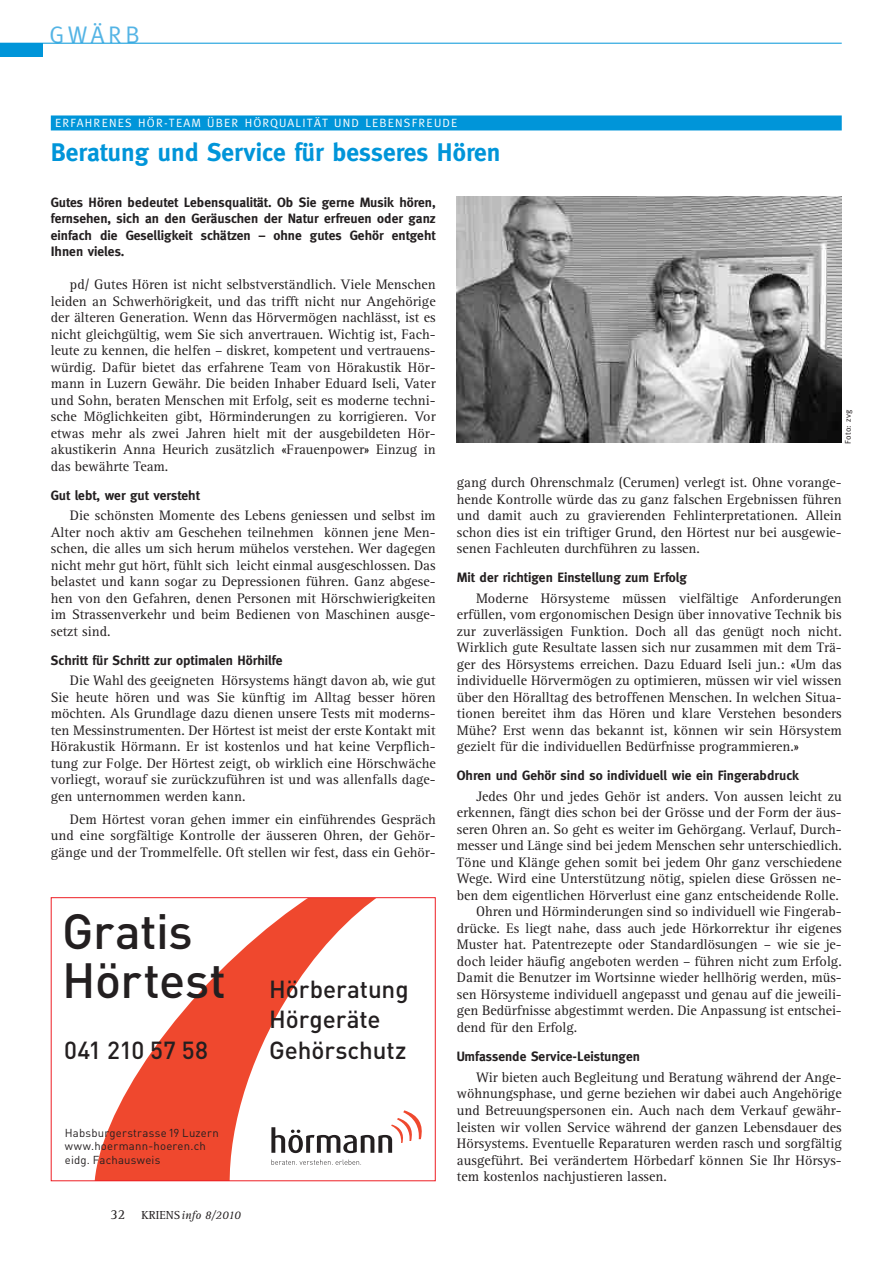
<style>
.page{position:relative;width:893px;height:1263px;background:#fff}
.page>*{position:absolute;margin:0;border:0;box-sizing:border-box;transform-origin:0 0}
.t1{font:48.75px/48.8px "DIN Medium+CEUELV";letter-spacing:-.01em;color:#231f20}
.t2{font:700 25.5px "Meta Plus";color:#0095d9}
.t3{font:24.45px/30.5px "DIN Medium+CEUELV";letter-spacing:-.005em;color:#231f20}
.t4{font:24px "Meta Plus";letter-spacing:.15em;color:#54b4e5}
.t5{font:14.25px/16.5px "Rotis Serif";color:#231f20;text-align:justify}
.t6{font:700 13.5px/16.5px "Meta Plus";color:#231f20;text-align:justify}
.t7{font:12px "Meta Plus";letter-spacing:.1em;color:#fff}
.t8{font:italic 12px "Rotis Serif";color:#231f20}
.t9{font:11.4px/13.8px "DIN Regular+XIPUIP";letter-spacing:.02em;color:#231f20}
.t10{font:8.25px "Meta Plus";letter-spacing:.025em;color:#231f20}
.s1{font-style:normal;font-size:14.25px}
.s2{font-style:normal}
</style>
<div class="page">
<div style="left:0;top:43px;width:42px;height:14px;background:#0095d9"></div>
<hr style="left:0;top:43px;width:842px;height:1px;background:#0095d9">
<div style="left:51px;top:115px;width:791px;height:15px;background:#0095d9"></div>
<img style="left:457px;top:196px;width:385px;height:247px">
<svg style="left:94px;top:899px;width:328px;height:280px"></svg>
<div style="left:51px;top:897px;width:385px;height:284px;border:1px solid #ee1e24"></div>
<h3 class="t4" style="left:50px;top:26px;width:92px">GWÄRB</h3>
<p class="t7" style="left:55px;top:118px;width:404px">ERFAHRENES HÖR-TEAM ÜBER HÖRQUALITÄT UND LEBENSFREUDE</p>
<h2 class="t2" style="left:51px;top:142px;width:451px">Beratung und Service für besseres Hören</h2>
<p class="t6" style="left:51px;top:194px;width:386px">Gutes Hören bedeutet Lebensqualität. Ob Sie gerne Musik hören, fernsehen, sich an den Geräuschen der Natur erfreuen oder ganz einfach die Geselligkeit schätzen – ohne gutes Gehör entgeht Ihnen vieles.</p>
<p class="t5" style="left:51px;top:278px;width:386px;text-indent:19px">pd/ Gutes Hören ist nicht selbstverständlich. Viele Menschen leiden an Schwerhörigkeit, und das trifft nicht nur Angehörige der älteren Generation. Wenn das Hörvermögen nachlässt, ist es nicht gleichgültig, wem Sie sich anvertrauen. Wichtig ist, Fach&shy;leute zu kennen, die helfen – diskret, kompetent und vertrauens&shy;würdig. Dafür bietet das erfahrene Team von Hörakustik Hör&shy;mann in Luzern Gewähr. Die beiden Inhaber Eduard Iseli, Vater und Sohn, beraten Menschen mit Erfolg, seit es moderne techni&shy;sche Möglichkeiten gibt, Hörminderungen zu korrigieren. Vor etwas mehr als zwei Jahren hielt mit der ausgebildeten Hör&shy;akustikerin Anna Heurich zusätzlich «Frauenpower» Einzug in das bewährte Team.</p>
<p class="t6" style="left:51px;top:487px;width:151px">Gut lebt, wer gut versteht</p>
<p class="t5" style="left:51px;top:509px;width:386px;text-indent:19px">Die schönsten Momente des Lebens geniessen und selbst im Alter noch aktiv am Geschehen teilnehmen können jene Men&shy;schen, die alles um sich herum mühelos verstehen. Wer dagegen nicht mehr gut hört, fühlt sich leicht einmal ausgeschlossen. Das belastet und kann sogar zu Depressionen führen. Ganz abgese&shy;hen von den Gefahren, denen Personen mit Hörschwierigkeiten im Strassenverkehr und beim Bedienen von Maschinen ausge&shy;setzt sind.</p>
<p class="t6" style="left:51px;top:652px;width:233px">Schritt für Schritt zur optimalen Hörhilfe</p>
<p class="t5" style="left:51px;top:674px;width:386px;text-indent:19px">Die Wahl des geeigneten Hörsystems hängt davon ab, wie gut Sie heute hören und was Sie künftig im Alltag besser hören möchten. Als Grundlage dazu dienen unsere Tests mit moderns&shy;ten Messinstrumenten. Der Hörtest ist meist der erste Kontakt mit Hörakustik Hörmann. Er ist kostenlos und hat keine Verpflich&shy;tung zur Folge. Der Hörtest zeigt, ob wirklich eine Hörschwäche vorliegt, worauf sie zurückzuführen ist und was allenfalls dage&shy;gen unternommen werden kann.</p>
<p class="t5" style="left:51px;top:812px;width:386px;text-indent:19px">Dem Hörtest voran gehen immer ein einführendes Gespräch und eine sorgfältige Kontrolle der äusseren Ohren, der Gehör&shy;gänge und der Trommelfelle. Oft stellen wir fest, dass ein Gehör-</p>
<p class="t10" style="left:845px;top:444px;width:35px;rotate:-90deg">Foto: zvg</p>
<p class="t5" style="left:457px;top:476px;width:386px">gang durch Ohrenschmalz (Cerumen) verlegt ist. Ohne vorange&shy;hende Kontrolle würde das zu ganz falschen Ergebnissen führen und damit auch zu gravierenden Fehlinterpretationen. Allein schon dies ist ein triftiger Grund, den Hörtest nur bei ausgewie&shy;senen Fachleuten durchführen zu lassen.</p>
<p class="t6" style="left:457px;top:570px;width:232px">Mit der richtigen Einstellung zum Erfolg</p>
<p class="t5" style="left:457px;top:591px;width:386px;text-indent:19px">Moderne Hörsysteme müssen vielfältige Anforderungen erfüllen, vom ergonomischen Design über innovative Technik bis zur zuverlässigen Funktion. Doch all das genügt noch nicht.<br>Wirklich gute Resultate lassen sich nur zusammen mit dem Trä&shy;ger des Hörsystems erreichen. Dazu Eduard Iseli jun.: «Um das individuelle Hörvermögen zu optimieren, müssen wir viel wissen über den Höralltag des betroffenen Menschen. In welchen Situa&shy;tionen bereitet ihm das Hören und klare Verstehen besonders Mühe? Erst wenn das bekannt ist, können wir sein Hörsystem gezielt für die individuellen Bedürfnisse programmieren.»</p>
<p class="t6" style="left:457px;top:768px;width:344px">Ohren und Gehör sind so individuell wie ein Fingerabdruck</p>
<p class="t5" style="left:476px;top:789px;width:367px">Jedes Ohr und jedes Gehör ist anders. Von aussen leicht zu</p>
<p class="t5" style="left:457px;top:806px;width:386px">erkennen, fängt dies schon bei der Grösse und der Form der äus-</p>
<p class="t5" style="left:457px;top:822px;width:386px">seren Ohren an. So geht es weiter im Gehörgang. Verlauf, Durch-</p>
<p class="t5" style="left:457px;top:839px;width:386px">messer und Länge sind bei jedem Menschen sehr unterschiedlich.</p>
<p class="t5" style="left:457px;top:855px;width:386px">Töne und Klänge gehen somit bei jedem Ohr ganz verschiedene</p>
<p class="t5" style="left:457px;top:872px;width:386px">Wege. Wird eine Unterstützung nötig, spielen diese Grössen ne-</p>
<p class="t5" style="left:457px;top:888px;width:383px">ben dem eigentlichen Hörverlust eine ganz entscheidende Rolle.</p>
<p class="t5" style="left:476px;top:905px;width:367px">Ohren und Hörminderungen sind so individuell wie Fingerab-</p>
<p class="t5" style="left:457px;top:921px;width:386px">drücke. Es liegt nahe, dass auch jede Hörkorrektur ihr eigenes</p>
<p class="t5" style="left:457px;top:938px;width:386px">Muster hat. Patentrezepte oder Standardlösungen – wie sie je-</p>
<p class="t5" style="left:457px;top:954px;width:386px">doch leider häufig angeboten werden – führen nicht zum Erfolg.</p>
<p class="t5" style="left:457px;top:971px;width:386px">Damit die Benutzer im Wortsinne wieder hellhörig werden, müs-</p>
<p class="t5" style="left:457px;top:987px;width:386px">sen Hörsysteme individuell angepasst und genau auf die jeweili-</p>
<p class="t5" style="left:457px;top:1004px;width:386px">gen Bedürfnisse abgestimmt werden. Die Anpassung ist entschei-</p>
<p class="t5" style="left:457px;top:1020px;width:122px">dend für den Erfolg.</p>
<p class="t6" style="left:457px;top:1049px;width:185px">Umfassende Service-Leistungen</p>
<p class="t5" style="left:457px;top:1070px;width:386px;text-indent:19px">Wir bieten auch Begleitung und Beratung während der Ange&shy;wöhnungsphase, und gerne beziehen wir dabei auch Angehörige und Betreuungspersonen ein. Auch nach dem Verkauf gewähr&shy;leisten wir vollen Service während der ganzen Lebensdauer des Hörsystems. Eventuelle Reparaturen werden rasch und sorgfältig ausgeführt. Bei verändertem Hörbedarf können Sie Ihr Hörsys&shy;tem kostenlos nachjustieren lassen.</p>
<h1 class="t1" style="left:62px;top:908px;width:166px">Gratis<br>Hörtest</h1>
<h3 class="t3" style="left:269px;top:974px;width:141px">Hörberatung<br>Hörgeräte</h3>
<h3 class="t3" style="left:64px;top:1035px;width:145px">041 210 57 58</h3>
<h3 class="t3" style="left:269px;top:1035px;width:139px">Gehörschutz</h3>
<p class="t9" style="left:65px;top:1127px;width:155px">Habsburgerstrasse 19 Luzern www.hoermann-hoeren.ch eidg. Fachausweis</p>
<p class="t8" style="left:110px;top:1210px;width:132px"><span class="s1">32</span> <span class="s2">KRIENS</span>info 8/2010</p>
</div>
